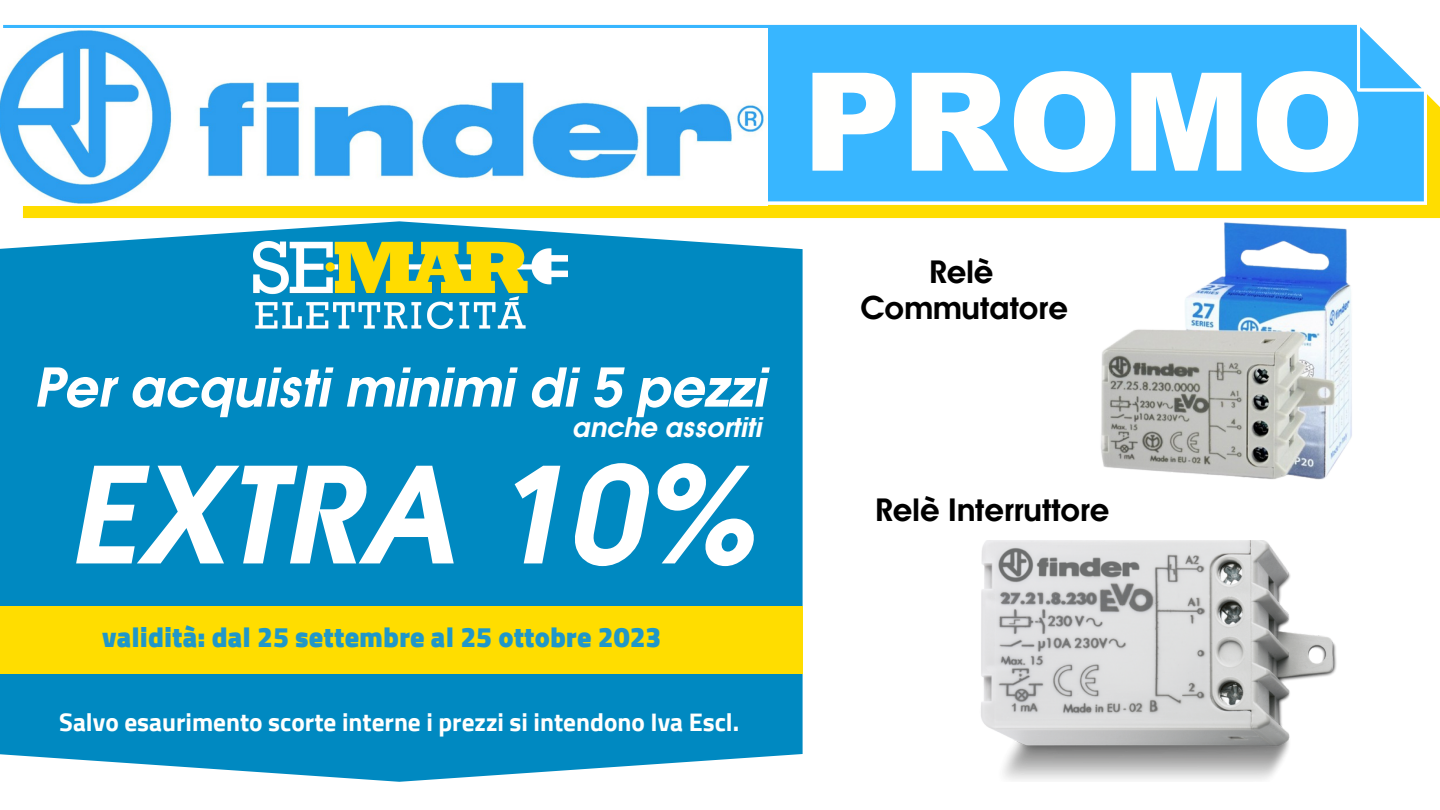
<style>
.page{position:relative;width:1440px;height:810px;background:#fff}
.page>*{position:absolute;margin:0;border:0;box-sizing:border-box;transform-origin:0 0}
.t1{font:900 136.8px "Arial";color:#fffffe}
.t2{font:italic 600 132px "Atlanta";color:#fff}
.t3{font:italic 600 53px "Atlanta";color:#fff}
.t4{font:600 30.7px "Atlanta";color:#000}
.t5{font:900 28.5px "Cairo";color:#2097c9}
.t6{font:italic 600 27px "Atlanta";color:#fff}
.t7{font:700 25.3px "Cairo";color:#fffffe}
</style>
<div class="page">
<svg style="left:3px;top:24px;width:1437px;height:195px;fill:#38b6ff"></svg>
<img style="left:0;top:28px;width:768px;height:177px">
<div style="left:0;top:221px;width:803px;height:561px;background:#0089c1"></div>
<div style="left:0;top:607px;width:803px;height:67px;background:#fd0"></div>
<img style="left:254px;top:241px;width:313px;height:88px">
<img style="left:1032px;top:196px;width:390px;height:284px">
<img style="left:981px;top:540px;width:356px;height:240px">
<p class="t3" style="left:33px;top:361px;width:733px">Per acquisti minimi di 5 pezzi</p>
<p class="t6" style="left:572px;top:414px;width:191px">anche assortiti</p>
<p class="t2" style="left:67px;top:451px;width:688px">EXTRA 10%</p>
<p class="t5" style="left:102px;top:621px;width:561px">validità: dal 25 settembre al 25 ottobre 2023</p>
<p class="t7" style="left:59px;top:708px;width:681px">Salvo esaurimento scorte interne i prezzi si intendono Iva Escl.</p>
<p class="t1" style="left:803px;top:20px;width:564px">PROMO</p>
<p class="t4" style="left:929px;top:257px;width:66px">Relè</p>
<p class="t4" style="left:861px;top:293px;width:209px">Commutatore</p>
<p class="t4" style="left:875px;top:494px;width:236px">Relè Interruttore</p>
</div>
